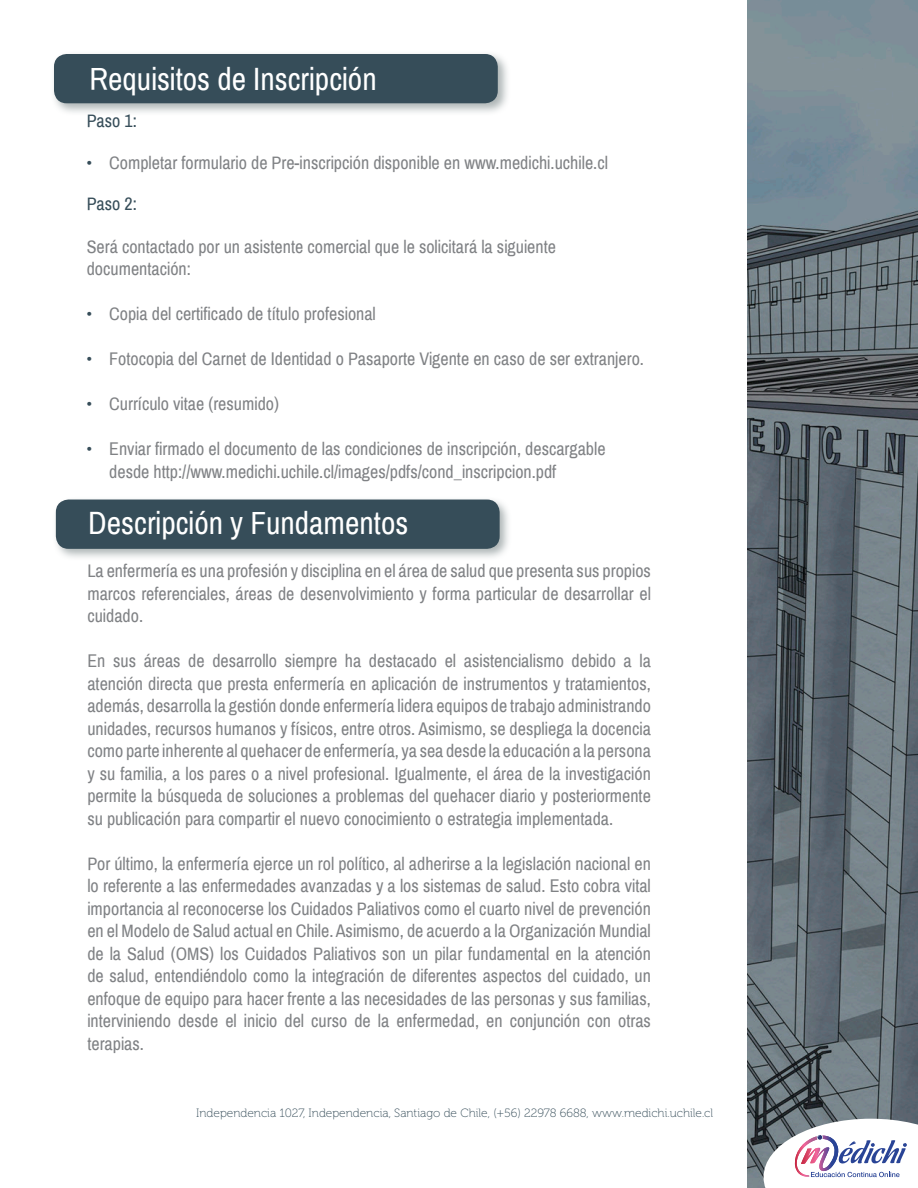
<style>
.page{position:relative;width:918px;height:1188px;background:#fff}
.page>*{position:absolute;margin:0;border:0;box-sizing:border-box;transform-origin:0 0}
.t1{font:31.5px "Archivo Narrow";color:#fff}
.t2{font:18px/22.5px "Archivo Narrow";color:#808285;text-align:justify}
.t3{font:18px "Archivo Narrow";color:#364d59}
.t4{font:12px "Museo 100";color:#364d59}
.s1{color:#364d59}
</style>
<div class="page">
<img style="left:748px;top:0;width:170px;height:1188px">
<svg style="left:764px;top:1119px;width:154px;height:69px"></svg>
<div style="left:52px;top:496px;width:460px;height:66px;background:#929c9d;opacity:.75"></div>
<div style="left:56px;top:500px;width:444px;height:49px;background:#364d59;border-radius:13px"></div>
<div style="left:50px;top:50px;width:460px;height:66px;background:#929c9d;opacity:.75"></div>
<div style="left:54px;top:54px;width:444px;height:49px;background:#364d59;border-radius:13px"></div>
<p class="t1" style="left:90px;top:60px;width:289px">Requisitos de Inscripción</p>
<p class="t3" style="left:87px;top:110px;width:52px">Paso 1:</p>
<p class="t2" style="left:87px;top:152px;width:523px"><span class="s1">•</span> Completar formulario de Pre-inscripción disponible en www.medichi.uchile.cl</p>
<p class="t3" style="left:87px;top:193px;width:52px">Paso 2:</p>
<p class="t2" style="left:87px;top:236px;width:471px">Será contactado por un asistente comercial que le solicitará la siguiente documentación:</p>
<p class="t2" style="left:87px;top:303px;width:291px"><span class="s1">•</span> Copia del certificado de título profesional</p>
<p class="t2" style="left:87px;top:348px;width:559px"><span class="s1">•</span> Fotocopia del Carnet de Identidad o Pasaporte Vigente en caso de ser extranjero.</p>
<p class="t2" style="left:87px;top:393px;width:194px"><span class="s1">•</span> Currículo vitae (resumido)</p>
<p class="t2" style="left:87px;top:438px;width:520px"><span class="s1">•</span> Enviar firmado el documento de las condiciones de inscripción, descargable</p>
<p class="t2" style="left:109px;top:461px;width:449px">desde http://www.medichi.uchile.cl/images/pdfs/cond_inscripcion.pdf</p>
<p class="t1" style="left:88px;top:503px;width:322px">Descripción y Fundamentos</p>
<p class="t2" style="left:87px;top:560px;width:565px">La enfermería es una profesión y disciplina en el área de salud que presenta sus propios marcos referenciales, áreas de desenvolvimiento y forma particular de desarrollar el cuidado.</p>
<p class="t2" style="left:87px;top:650px;width:565px">En sus áreas de desarrollo siempre ha destacado el asistencialismo debido a la atención directa que presta enfermería en aplicación de instrumentos y tratamientos, además, desarrolla la gestión donde enfermería lidera equipos de trabajo administrando unidades, recursos humanos y físicos, entre otros. Asimismo, se despliega la docencia como parte inherente al quehacer de enfermería, ya sea desde la educación a la persona y su familia, a los pares o a nivel profesional. Igualmente, el área de la investigación permite la búsqueda de soluciones a problemas del quehacer diario y posteriormente su publicación para compartir el nuevo conocimiento o estrategia implementada.</p>
<p class="t2" style="left:87px;top:853px;width:565px">Por último, la enfermería ejerce un rol político, al adherirse a la legislación nacional en lo referente a las enfermedades avanzadas y a los sistemas de salud. Esto cobra vital importancia al reconocerse los Cuidados Paliativos como el cuarto nivel de prevención en el Modelo de Salud actual en Chile. Asimismo, de acuerdo a la Organización Mundial de la Salud (OMS) los Cuidados Paliativos son un pilar fundamental en la atención de salud, entendiéndolo como la integración de diferentes aspectos del cuidado, un enfoque de equipo para hacer frente a las necesidades de las personas y sus familias, interviniendo desde el inicio del curso de la enfermedad, en conjunción con otras terapias.</p>
<p class="t4" style="left:196px;top:1107px;width:518px">Independencia 1027, Independencia, Santiago de Chile, (+56) 22978 6688, www.medichi.uchile.cl</p>
</div>
